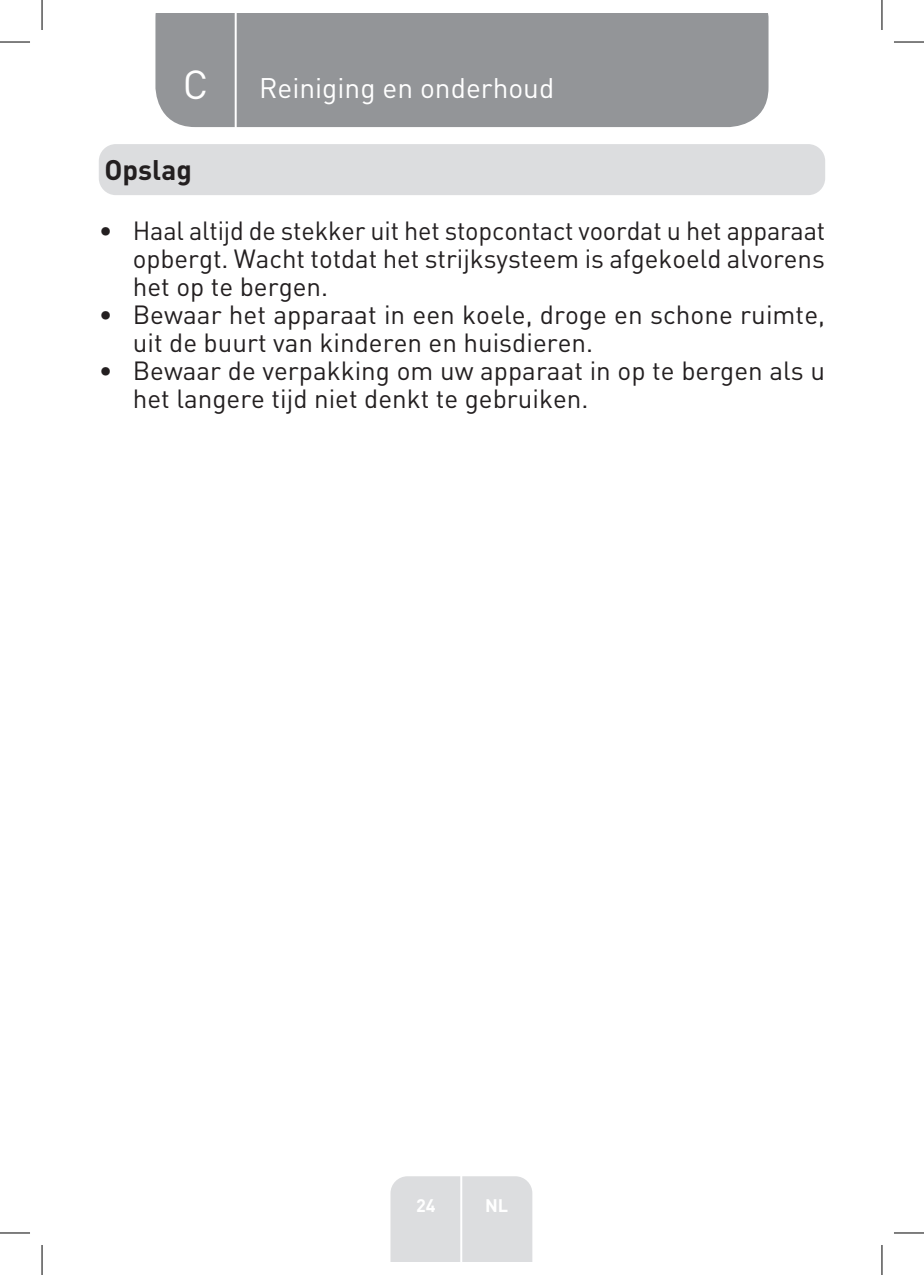
<style>
.page{position:relative;width:924px;height:1275px;background:#fff}
.page>*{position:absolute;margin:0;border:0;box-sizing:border-box;transform-origin:0 0}
.t1{font:40px "DIN Pro";color:#fff}
.TitreGauche__gabarit{font:28px "DIN Pro";color:#fff}
.Headline-01{font:700 28px "DIN Pro";color:#231f20}
.t2{font:26px/28px "DIN";color:#231f20}
.t3{font:700 18px "DIN Pro";color:#fff}
</style>
<div class="page">
<div style="left:155px;top:14px;width:613px;height:113px;background:#939598"></div>
<div style="left:390px;top:1176px;width:142px;height:85px;background:#dcdddf"></div>
<hr style="left:460px;top:1153px;width:2px;height:108px;background:#fff">
<hr style="left:234px;top:14px;width:2px;height:116px;background:#fff">
<div style="left:99px;top:144px;width:725px;height:51px;background:#dcdddf;border-radius:17px"></div>
<hr style="left:0;top:42px;width:30px;height:1px;background:#000">
<hr style="left:893px;top:42px;width:30px;height:1px;background:#000">
<hr style="left:0;top:1232px;width:30px;height:1px;background:#000">
<hr style="left:893px;top:1232px;width:30px;height:1px;background:#000">
<hr style="left:42px;top:0;width:1px;height:30px;background:#000">
<hr style="left:42px;top:1245px;width:1px;height:30px;background:#000">
<hr style="left:881px;top:0;width:1px;height:30px;background:#000">
<hr style="left:881px;top:1245px;width:1px;height:30px;background:#000">
<p class="t1" style="left:183px;top:57px;width:27px">C</p>
<p class="TitreGauche__gabarit" style="left:259px;top:69px;width:296px">Reiniging en onderhoud</p>
<p class="Headline-01" style="left:104px;top:151px;width:89px">Opslag</p>
<p class="t2" style="left:133px;top:216px;width:693px;text-align:justify;text-indent:-34px">• Haal altijd de stekker uit het stopcontact voordat u het apparaat opbergt. Wacht totdat het strijksysteem is afgekoeld alvorens het op te bergen.</p>
<p class="t2" style="left:133px;top:300px;width:693px;text-indent:-34px">• Bewaar het apparaat in een koele, droge en schone ruimte, uit de buurt van kinderen en huisdieren.</p>
<p class="t2" style="left:133px;top:356px;width:693px;text-indent:-34px">• Bewaar de verpakking om uw apparaat in op te bergen als u het langere tijd niet denkt te gebruiken.</p>
<p class="t3" style="left:416px;top:1192px;width:21px">24</p>
<p class="t3" style="left:485px;top:1192px;width:25px">NL</p>
</div>
